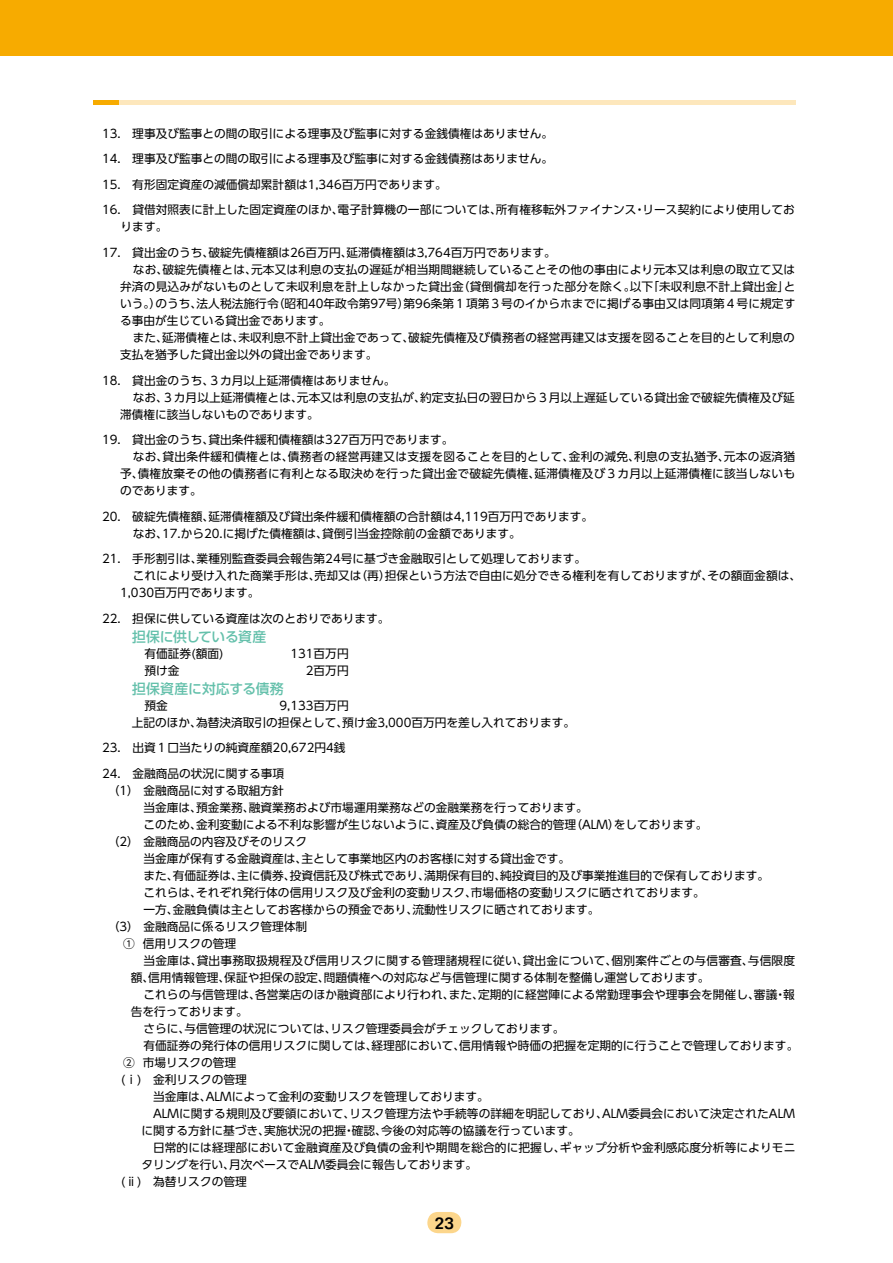
<style>
.page{position:relative;width:893px;height:1263px;background:#fff}
.page>*{position:absolute;margin:0;border:0;box-sizing:border-box;transform-origin:0 0}
.t1{font:500 16.95px "Folio";color:#000}
.t2{font:500 13.8px "UD Shin Go Pro";letter-spacing:-.005em;color:#64c0ab}
.t3{font:500 13.8px "UD Shin Go Pro";letter-spacing:-.035em;color:#64c0ab}
.t4{font:11.7px/17px "UD Shin Go Pro";color:#000}
.t5{font:11.7px "UD Shin Go Pro";letter-spacing:.02em;color:#000}
</style>
<div class="page">
<svg style="left:427px;top:1212px;width:34px;height:21px"></svg>
<div style="left:427px;top:1212px;width:34px;height:21px;background:#fcd68c;border-radius:11px"></div>
<div style="left:0;top:0;width:893px;height:55px;background:#f7ab00"></div>
<hr style="left:94px;top:101px;width:25px;height:4px;background:#f7ab00">
<hr style="left:119px;top:101px;width:676px;height:4px;background:#fde7bc">
<p class="t4" style="left:102px;top:120px;width:694px;line-height:25.5px">13.　理事及び監事との間の取引による理事及び監事に対する金銭債権はありません。<br>14.　理事及び監事との間の取引による理事及び監事に対する金銭債務はありません。<br>15.　有形固定資産の減価償却累計額は1,346百万円であります。<br>16.　貸借対照表に計上した固定資産のほか、電子計算機の一部については、所有権移転外ファイナンス・リース契約により使用してお</p>
<p class="t4" style="left:102px;top:214px;width:455px;line-height:25.5px;text-indent:19px">ります。<br>17.　貸出金のうち、破綻先債権額は26百万円、延滞債権額は3,764百万円であります。</p>
<p class="t4" style="left:120px;top:261px;width:677px;text-align:justify;text-indent:13px">なお、破綻先債権とは、元本又は利息の支払の遅延が相当期間継続していることその他の事由により元本又は利息の取立て又は弁済の見込みがないものとして未収利息を計上しなかった貸出金（貸倒償却を行った部分を除く。以下「未収利息不計上貸出金」という。）のうち、法人税法施行令（昭和40年政令第97号）第96条第１項第３号のイからホまでに掲げる事由又は同項第４号に規定する事由が生じている貸出金であります。</p>
<p class="t4" style="left:120px;top:329px;width:676px;text-indent:13px">また、延滞債権とは、未収利息不計上貸出金であって、破綻先債権及び債務者の経営再建又は支援を図ることを目的として利息の支払を猶予した貸出金以外の貸出金であります。</p>
<p class="t4" style="left:102px;top:371px;width:295px">18.　貸出金のうち、３カ月以上延滞債権はありません。</p>
<p class="t4" style="left:133px;top:388px;width:664px">なお、３カ月以上延滞債権とは、元本又は利息の支払が、約定支払日の翌日から３月以上遅延している貸出金で破綻先債権及び延</p>
<p class="t4" style="left:120px;top:405px;width:200px">滞債権に該当しないものであります。</p>
<p class="t4" style="left:102px;top:431px;width:353px">19.　貸出金のうち、貸出条件緩和債権額は327百万円であります。</p>
<p class="t5" style="left:133px;top:447px;width:664px">なお、貸出条件緩和債権とは、債務者の経営再建又は支援を図ることを目的として、金利の減免、利息の支払猶予、元本の返済猶</p>
<p class="t4" style="left:120px;top:465px;width:676px">予、債権放棄その他の債務者に有利となる取決めを行った貸出金で破綻先債権、延滞債権及び３カ月以上延滞債権に該当しないも</p>
<p class="t4" style="left:120px;top:482px;width:83px">のであります。</p>
<p class="t4" style="left:133px;top:507px;width:462px;text-indent:-31px">20.　破綻先債権額、延滞債権額及び貸出条件緩和債権額の合計額は4,119百万円であります。なお、17.から20.に掲げた債権額は、貸倒引当金控除前の金額であります。</p>
<p class="t4" style="left:102px;top:550px;width:486px">21.　手形割引は、業種別監査委員会報告第24号に基づき金融取引として処理しております。</p>
<p class="t4" style="left:133px;top:567px;width:670px">これにより受け入れた商業手形は、売却又は（再）担保という方法で自由に処分できる権利を有しておりますが、その額面金額は、</p>
<p class="t4" style="left:120px;top:584px;width:141px">1,030百万円であります。</p>
<p class="t4" style="left:102px;top:609px;width:289px">22.　担保に供している資産は次のとおりであります。</p>
<p class="t3" style="left:132px;top:625px;width:135px">担保に供している資産</p>
<p class="t4" style="left:133px;top:644px;width:92px">　有価証券(額面)</p>
<p class="t4" style="left:290px;top:644px;width:60px">131百万円</p>
<p class="t4" style="left:133px;top:661px;width:48px">　預け金</p>
<p class="t4" style="left:306px;top:661px;width:44px">2百万円</p>
<p class="t2" style="left:132px;top:677px;width:153px">担保資産に対応する債務</p>
<p class="t4" style="left:133px;top:696px;width:37px">　預金</p>
<p class="t4" style="left:132px;top:696px;width:445px;text-indent:148px">9,133百万円<br>上記のほか、為替決済取引の担保として、預け金3,000百万円を差し入れております。</p>
<p class="t4" style="left:102px;top:735px;width:245px;line-height:25.5px">23.　出資１口当たりの純資産額20,672円4銭<br>24.　金融商品の状況に関する事項</p>
<p class="t4" style="left:108px;top:782px;width:177px">（1）金融商品に対する取組方針</p>
<p class="t4" style="left:144px;top:799px;width:446px">当金庫は、預金業務、融資業務および市場運用業務などの金融業務を行っております。</p>
<p class="t4" style="left:144px;top:816px;width:565px">このため、金利変動による不利な影響が生じないように、資産及び負債の総合的管理（ALM）をしております。</p>
<p class="t4" style="left:108px;top:833px;width:201px">（2）金融商品の内容及びそのリスク</p>
<p class="t4" style="left:144px;top:850px;width:428px">当金庫が保有する金融資産は、主として事業地区内のお客様に対する貸出金です。</p>
<p class="t4" style="left:144px;top:867px;width:627px">また、有価証券は、主に債券、投資信託及び株式であり、満期保有目的、純投資目的及び事業推進目的で保有しております。</p>
<p class="t4" style="left:144px;top:884px;width:563px">これらは、それぞれ発行体の信用リスク及び金利の変動リスク、市場価格の変動リスクに晒されております。</p>
<p class="t4" style="left:144px;top:901px;width:458px">一方、金融負債は主としてお客様からの預金であり、流動性リスクに晒されております。</p>
<p class="t4" style="left:108px;top:918px;width:201px">（3）金融商品に係るリスク管理体制</p>
<p class="t4" style="left:123px;top:935px;width:115px">① 信用リスクの管理</p>
<p class="t4" style="left:144px;top:952px;width:653px">当金庫は、貸出事務取扱規程及び信用リスクに関する管理諸規程に従い、貸出金について、個別案件ごとの与信審査、与信限度</p>
<p class="t4" style="left:131px;top:969px;width:580px">額、信用情報管理、保証や担保の設定、問題債権への対応など与信管理に関する体制を整備し運営しております。</p>
<p class="t4" style="left:144px;top:986px;width:653px">これらの与信管理は、各営業店のほか融資部により行われ、また、定期的に経営陣による常勤理事会や理事会を開催し、審議・報</p>
<p class="t4" style="left:131px;top:1003px;width:118px">告を行っております。</p>
<p class="t4" style="left:144px;top:1020px;width:422px">さらに、与信管理の状況については、リスク管理委員会がチェックしております。</p>
<p class="t4" style="left:144px;top:1037px;width:656px">有価証券の発行体の信用リスクに関しては、経理部において、信用情報や時価の把握を定期的に行うことで管理しております。</p>
<p class="t4" style="left:123px;top:1054px;width:115px">② 市場リスクの管理</p>
<p class="t4" style="left:121px;top:1071px;width:127px">(ⅰ)　金利リスクの管理</p>
<p class="t4" style="left:153px;top:1088px;width:337px">当金庫は、ALMによって金利の変動リスクを管理しております。</p>
<p class="t4" style="left:153px;top:1105px;width:643px">ALMに関する規則及び要領において、リスク管理方法や手続等の詳細を明記しており、ALM委員会において決定されたALM</p>
<p class="t4" style="left:141px;top:1122px;width:440px">に関する方針に基づき、実施状況の把握・確認、今後の対応等の協議を行っています。</p>
<p class="t4" style="left:153px;top:1139px;width:644px">日常的には経理部において金融資産及び負債の金利や期間を総合的に把握し、ギャップ分析や金利感応度分析等によりモニ</p>
<p class="t4" style="left:141px;top:1156px;width:337px">タリングを行い、月次ベースでALM委員会に報告しております。</p>
<p class="t4" style="left:121px;top:1173px;width:127px">(ⅱ)　為替リスクの管理</p>
<h1 class="t1" style="left:435px;top:1212px;width:20px">23</h1>
</div>
